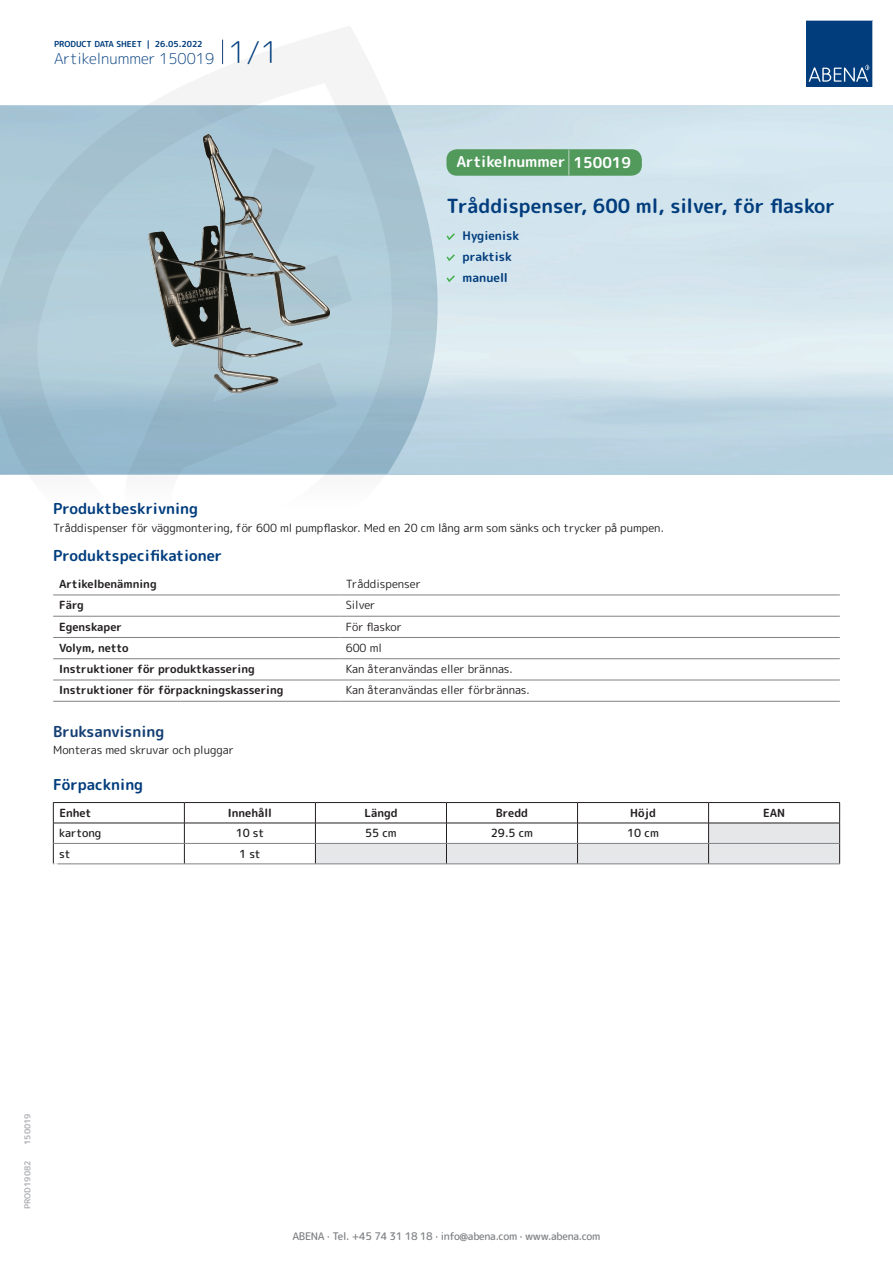
<style>
.page{position:relative;width:893px;height:1263px;background:#fff}
.page>*{position:absolute;margin:0;border:0;box-sizing:border-box;transform-origin:0 0}
.t1{font:700 19.5px "Rounded Mplus 1 c";color:#013d7d}
.t2{font:700 15px "Rounded Mplus 1 c";color:#013d7d}
.t3{font:300 15px "Rounded Mplus 1 c";color:#013d7d}
.t4{font:700 15px "Rounded Mplus 1 c";color:#fff}
.t5{font:700 15px "Rounded Mplus 1 c";color:#153f74}
.t6{font:700 12px/21px "Rounded Mplus 1 c";color:#013d7d}
.t7{font:11.25px "Rounded Mplus 1 c";color:#231f20}
.t8{font:700 11.25px "Rounded Mplus 1 c";color:#231f20}
.t9{font:500 11.25px "Rounded Mplus 1 c";color:#231f20}
.t10{font:500 10.5px "Rounded Mplus 1 c";letter-spacing:-.03em;color:#808285}
.t11{font:700 10.5px "Rounded Mplus 1 c";color:#fff}
.t12{font:700 8.25px "Rounded Mplus 1 c";color:#013d7d}
.t13{font:700 8.25px "Rounded Mplus 1 c";color:#b2b3b7}
.s1{font-size:30px}
.s2{font-size:25.5px}
</style>
<div class="page">
<svg style="left:0;top:26px;width:439px;height:569px"></svg>
<svg style="left:0;top:106px;width:438px;height:368px;background:#a6c4d3"></svg>
<svg style="left:222px;top:40px;width:1px;height:24px"></svg>
<svg style="left:806px;top:20px;width:67px;height:67px;background:#144b86"></svg>
<img style="left:142px;top:127px;width:193px;height:275px">
<hr style="left:53px;top:595px;width:287px;height:1px;background:#808285">
<hr style="left:340px;top:595px;width:500px;height:1px;background:#808285">
<hr style="left:53px;top:616px;width:287px;height:1px;background:#808285">
<hr style="left:340px;top:616px;width:500px;height:1px;background:#808285">
<hr style="left:53px;top:637px;width:287px;height:1px;background:#808285">
<hr style="left:340px;top:637px;width:500px;height:1px;background:#808285">
<hr style="left:53px;top:658px;width:287px;height:1px;background:#808285">
<hr style="left:340px;top:658px;width:500px;height:1px;background:#808285">
<hr style="left:53px;top:680px;width:287px;height:1px;background:#808285">
<hr style="left:340px;top:680px;width:500px;height:1px;background:#808285">
<hr style="left:53px;top:701px;width:287px;height:1px;background:#808285">
<hr style="left:340px;top:701px;width:500px;height:1px;background:#808285">
<hr style="left:53px;top:802px;width:131px;height:1px;background:#231f20">
<hr style="left:184px;top:802px;width:131px;height:1px;background:#231f20">
<hr style="left:315px;top:802px;width:131px;height:1px;background:#231f20">
<hr style="left:446px;top:802px;width:131px;height:1px;background:#231f20">
<hr style="left:577px;top:802px;width:132px;height:1px;background:#231f20">
<hr style="left:709px;top:802px;width:131px;height:1px;background:#231f20">
<hr style="left:53px;top:823px;width:131px;height:1px;background:#231f20">
<hr style="left:184px;top:823px;width:131px;height:1px;background:#231f20">
<svg style="left:53px;top:803px;width:1px;height:61px"></svg>
<svg style="left:184px;top:803px;width:1px;height:61px"></svg>
<svg style="left:315px;top:803px;width:525px;height:61px"></svg>
<hr style="left:54px;top:843px;width:130px;height:1px;background:#808285">
<hr style="left:184px;top:843px;width:131px;height:1px;background:#808285">
<hr style="left:315px;top:843px;width:131px;height:1px;background:#808285">
<hr style="left:446px;top:843px;width:131px;height:1px;background:#808285">
<hr style="left:577px;top:843px;width:132px;height:1px;background:#808285">
<hr style="left:709px;top:843px;width:130px;height:1px;background:#808285">
<hr style="left:53px;top:864px;width:131px;height:1px;background:#808285">
<hr style="left:184px;top:864px;width:131px;height:1px;background:#808285">
<hr style="left:315px;top:864px;width:131px;height:1px;background:#808285">
<hr style="left:446px;top:864px;width:131px;height:1px;background:#808285">
<hr style="left:577px;top:864px;width:132px;height:1px;background:#808285">
<hr style="left:709px;top:864px;width:131px;height:1px;background:#808285">
<svg style="left:446px;top:233px;width:9px;height:7px"></svg>
<svg style="left:446px;top:254px;width:9px;height:7px"></svg>
<svg style="left:446px;top:275px;width:9px;height:7px"></svg>
<div style="left:446px;top:149px;width:196px;height:27px;background:#52995c;border-radius:10px"></div>
<p class="t12" style="left:54px;top:38px;width:150px">PRODUCT DATA SHEET | 26.05.2022</p>
<h2 class="t3" style="left:54px;top:48px;width:226px">Artikelnummer 150019 <span class="s1">1/1</span></h2>
<h2 class="t4" style="left:456px;top:151px;width:176px">Artikelnummer <span class="s2">|</span> 150019</h2>
<h1 class="t1" style="left:446px;top:192px;width:390px">Tråddispenser, 600 ml, silver, för flaskor</h1>
<p class="t6" style="left:463px;top:225px;width:58px">Hygienisk praktisk manuell</p>
<h2 class="t2" style="left:53px;top:498px;width:146px">Produktbeskrivning</h2>
<p class="t7" style="left:53px;top:520px;width:612px">Tråddispenser för väggmontering, för 600 ml pumpflaskor. Med en 20 cm lång arm som sänks och trycker på pumpen.</p>
<h2 class="t2" style="left:53px;top:545px;width:171px">Produktspecifikationer</h2>
<p class="t8" style="left:59px;top:576px;width:99px">Artikelbenämning</p>
<p class="t7" style="left:346px;top:576px;width:77px">Tråddispenser</p>
<p class="t8" style="left:59px;top:597px;width:26px">Färg</p>
<p class="t7" style="left:346px;top:597px;width:31px">Silver</p>
<p class="t8" style="left:59px;top:618px;width:64px">Egenskaper</p>
<p class="t7" style="left:346px;top:618px;width:58px">För flaskor</p>
<p class="t8" style="left:59px;top:640px;width:71px">Volym, netto</p>
<p class="t7" style="left:346px;top:640px;width:38px">600 ml</p>
<p class="t8" style="left:59px;top:661px;width:197px">Instruktioner för produktkassering</p>
<p class="t7" style="left:346px;top:661px;width:168px">Kan återanvändas eller brännas.</p>
<p class="t8" style="left:59px;top:682px;width:226px">Instruktioner för förpackningskassering</p>
<p class="t7" style="left:346px;top:682px;width:185px">Kan återanvändas eller förbrännas.</p>
<h2 class="t5" style="left:53px;top:721px;width:113px">Bruksanvisning</h2>
<p class="t7" style="left:53px;top:742px;width:182px">Monteras med skruvar och pluggar</p>
<h2 class="t2" style="left:53px;top:774px;width:92px">Förpackning</h2>
<p class="t8" style="left:59px;top:805px;width:34px">Enhet</p>
<p class="t8" style="left:228px;top:805px;width:45px">Innehåll</p>
<p class="t8" style="left:364px;top:805px;width:35px">Längd</p>
<p class="t8" style="left:496px;top:805px;width:34px">Bredd</p>
<p class="t8" style="left:630px;top:805px;width:27px">Höjd</p>
<p class="t8" style="left:763px;top:805px;width:24px">EAN</p>
<p class="t9" style="left:59px;top:825px;width:44px">kartong</p>
<p class="t9" style="left:236px;top:825px;width:30px">10 st</p>
<p class="t9" style="left:365px;top:825px;width:33px">55 cm</p>
<p class="t9" style="left:491px;top:825px;width:44px">29.5 cm</p>
<p class="t9" style="left:627px;top:825px;width:33px">10 cm</p>
<p class="t9" style="left:59px;top:846px;width:13px">st</p>
<p class="t9" style="left:239px;top:846px;width:23px">1 st</p>
<p class="t11" style="left:53px;top:859px;width:7px">*</p>
<p class="t13" style="left:22px;top:1145px;width:33px;rotate:-90deg">150019</p>
<p class="t13" style="left:22px;top:1209px;width:50px;rotate:-90deg">PROD19082</p>
<p class="t10" style="left:292px;top:1229px;width:309px">ABENA · Tel. +45 74 31 18 18 · info@abena.com · www.abena.com</p>
</div>
